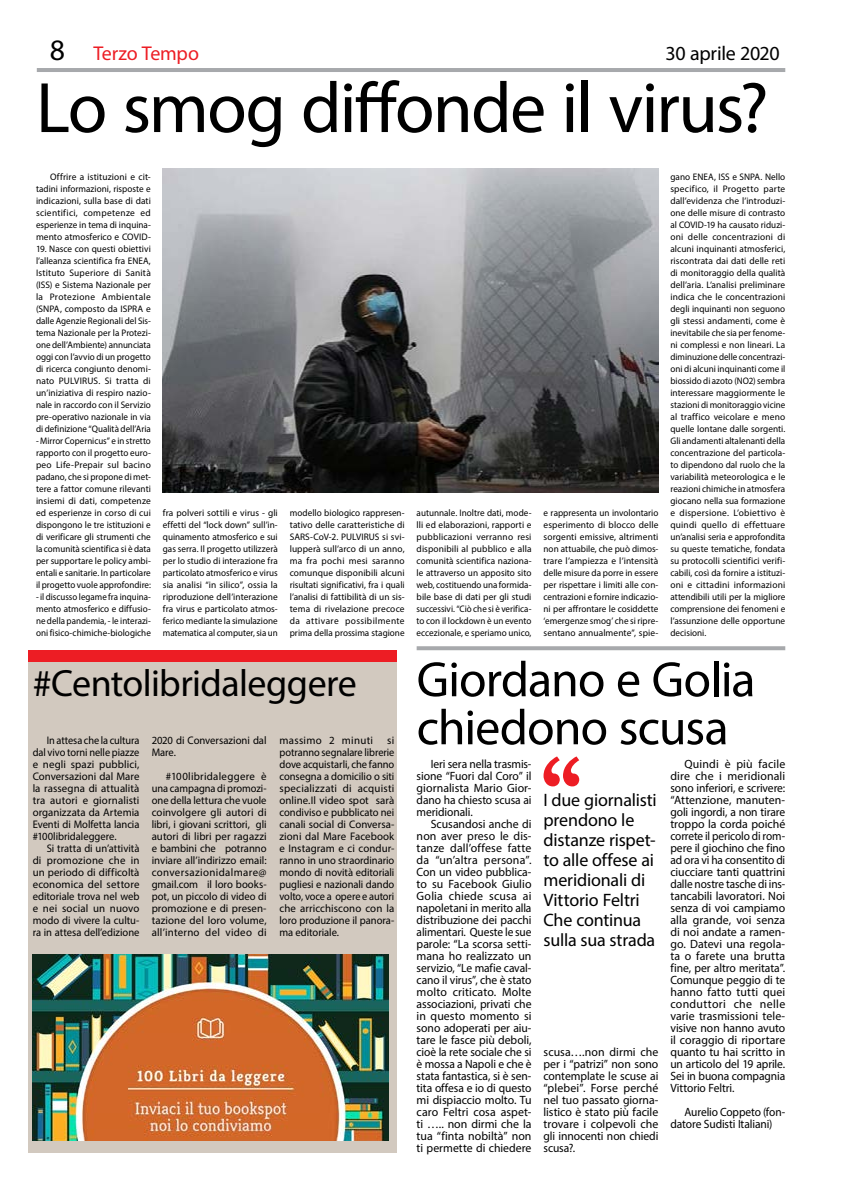
<style>
.page{position:relative;width:842px;height:1191px;background:#fff}
.page>*{position:absolute;margin:0;border:0;box-sizing:border-box;transform-origin:0 0}
.t1{font:72px "Myriad Pro";letter-spacing:-.025em;color:#000}
.t2{font:50px/48px "Myriad Pro";letter-spacing:-.02em;color:#000}
.t3{font:38px "Myriad Pro";letter-spacing:-.015em;color:#000}
.t4{font:29.7px "Myriad Pro";color:#000}
.t5{font:20px "Myriad Pro";letter-spacing:-.015em;color:#000}
.t6{font:20px "Myriad Pro";letter-spacing:-.01em;color:#ed1d24}
.t7{font:18px/20px "Myriad Pro";letter-spacing:-.01em;color:#000}
.t8{font:12px/12px "Myriad Pro";letter-spacing:-.005em;color:#000;text-align:justify}
.t9{font:12px/12px "Myriad Pro";letter-spacing:-.005em;color:#000;text-align:justify;scale:.96 1}
.t10{font:12px/12px "Myriad Pro";letter-spacing:-.005em;color:#000;scale:.95 1}
.t11{font:11px/12px "Myriad Pro";color:#000;text-align:justify}
.t12{font:11px/12px "Myriad Pro";color:#000;text-align:justify;scale:.94 1}
.t13{font:11px/12px "Myriad Pro";color:#000;text-align:justify;scale:.96 1}
.t14{font:11px "Myriad Pro";letter-spacing:.025em;color:#000}
.t15{font:9.5px/12px "Myriad Pro";letter-spacing:.005em;color:#000;text-align:justify}
.t16{font:9.5px/12px "Myriad Pro";letter-spacing:.005em;color:#000;text-align:justify;scale:.96 1}
.t17{font:9.5px/12px "Myriad Pro";letter-spacing:.005em;color:#000;text-align:justify;scale:.94 1}
</style>
<div class="page">
<img style="left:163px;top:168px;width:495px;height:324px">
<hr style="left:37px;top:68px;width:748px;height:4px;background:#a7a9ac">
<svg style="left:417px;top:646px;width:368px;height:4px"></svg>
<svg style="left:543px;top:756px;width:36px;height:30px"></svg>
<div style="left:28px;top:650px;width:369px;height:502px;background:#d2c9bf"></div>
<img style="left:33px;top:954px;width:356px;height:186px">
<div style="left:28px;top:650px;width:369px;height:12px;background:#ed1d24"></div>
<h3 class="t4" style="left:50px;top:32px;width:17px">8</h3>
<h1 class="t1" style="left:36px;top:63px;width:734px">Lo smog diffonde il virus?</h1>
<h3 class="t6" style="left:93px;top:41px;width:107px">Terzo Tempo</h3>
<h3 class="t5" style="left:666px;top:41px;width:115px">30 aprile 2020</h3>
<p class="t15" style="left:36px;top:171px;width:116px;text-indent:14px">Offrire a istituzioni e cit&shy;tadini informazioni, risposte e indicazioni, sulla base di dati scientifici, competenze ed esperienze in tema di inquina&shy;mento atmosferico e COVID-</p>
<p class="t15" style="left:36px;top:243px;width:116px">19. Nasce con questi obiettivi l’alleanza scientifica fra ENEA, Istituto Superiore di Sanità (ISS) e Sistema Nazionale per la Protezione Ambientale (SNPA, composto da ISPRA e dalle Agenzie Regionali del Sis&shy;tema Nazionale per la Protezi&shy;one dell’Ambiente) annunciata oggi con l’avvio di un progetto di ricerca congiunto denomi&shy;nato PULVIRUS. Si tratta di un’iniziativa di respiro nazio&shy;nale in raccordo con il Servizio pre-operativo nazionale in via di definizione “Qualità dell’Aria</p>
<p class="t17" style="left:36px;top:435px;width:124px">- Mirror Copernicus” e in stretto rapporto con il progetto euro&shy;peo Life-Prepair sul bacino padano, che si propone di met&shy;tere a fattor comune rilevanti insiemi di dati, competenze ed esperienze in corso di cui dispongono le tre istituzioni e di verificare gli strumenti che la comunità scientifica si è data per supportare le policy ambi&shy;entali e sanitarie. In particolare il progetto vuole approfondire:</p>
<p class="t17" style="left:36px;top:591px;width:124px">- il discusso legame fra inquina&shy;mento atmosferico e diffusio&shy;ne della pandemia, - le interazi&shy;oni fisico-chimiche-biologiche</p>
<p class="t15" style="left:163px;top:507px;width:116px">fra polveri sottili e virus - gli effetti del “lock down” sull’in&shy;quinamento atmosferico e sui gas serra. Il progetto utilizzerà per lo studio di interazione fra particolato atmosferico e virus sia analisi “in silico”, ossia la riproduzione dell’interazione fra virus e particolato atmos&shy;ferico mediante la simulazione matematica al computer, sia un</p>
<p class="t16" style="left:290px;top:507px;width:121px">modello biologico rappresen&shy;tativo delle caratteristiche di SARS-CoV-2. PULVIRUS si svi&shy;lupperà sull’arco di un anno, ma fra pochi mesi saranno comunque disponibili alcuni risultati significativi, fra i quali l’analisi di fattibilità di un sis&shy;tema di rivelazione precoce da attivare possibilmente prima della prossima stagione</p>
<p class="t16" style="left:417px;top:507px;width:121px">autunnale. Inoltre dati, mode&shy;lli ed elaborazioni, rapporti e pubblicazioni verranno resi disponibili al pubblico e alla comunità scientifica naziona&shy;le attraverso un apposito sito web, costituendo una formida&shy;bile base di dati per gli studi successivi. “Ciò che si è verifica&shy;to con il lockdown è un evento eccezionale, e speriamo unico,</p>
<p class="t16" style="left:543px;top:507px;width:121px">e rappresenta un involontario esperimento di blocco delle sorgenti emissive, altrimenti non attuabile, che può dimos&shy;trare l’ampiezza e l’intensità delle misure da porre in essere per rispettare i limiti alle con&shy;centrazioni e fornire indicazio&shy;ni per affrontare le cosiddette ‘emergenze smog’ che si ripre&shy;sentano annualmente”, spie-</p>
<p class="t15" style="left:670px;top:171px;width:116px">gano ENEA, ISS e SNPA. Nello specifico, il Progetto parte dall’evidenza che l’introduzi&shy;one delle misure di contrasto al COVID-19 ha causato riduzi&shy;oni delle concentrazioni di alcuni inquinanti atmosferici, riscontrata dai dati delle reti di monitoraggio della qualità dell’aria. L’analisi preliminare indica che le concentrazioni degli inquinanti non seguono gli stessi andamenti, come è inevitabile che sia per fenome&shy;ni complessi e non lineari. La diminuzione delle concentrazi&shy;oni di alcuni inquinanti come il biossido di azoto (NO2) sembra interessare maggiormente le stazioni di monitoraggio vicine al traffico veicolare e meno quelle lontane dalle sorgenti.<br>Gli andamenti altalenanti della concentrazione del particola&shy;to dipendono dal ruolo che la variabilità meteorologica e le reazioni chimiche in atmosfera giocano nella sua formazione e dispersione. L’obiettivo è quindi quello di effettuare un’analisi seria e approfondita su queste tematiche, fondata su protocolli scientifici verifi&shy;cabili, così da fornire a istituzi&shy;oni e cittadini informazioni attendibili utili per la migliore comprensione dei fenomeni e l’assunzione delle opportune decisioni.</p>
<h3 class="t3" style="left:33px;top:660px;width:326px">#Centolibridaleggere</h3>
<p class="t12" style="left:33px;top:734px;width:115px;text-indent:14px">In attesa che la cultura dal vivo torni nelle piazze e negli spazi pubblici, Conversazioni dal Mare la rassegna di attualità tra autori e giornalisti organizzata da Artemia Eventi di Molfetta lancia #100libridaleggere.</p>
<p class="t13" style="left:33px;top:842px;width:113px;text-indent:14px">Si tratta di un’attività di promozione che in un periodo di difficoltà economica del settore editoriale trova nel web e nei social un nuovo modo di vivere la cultu&shy;ra in attesa dell’edizione</p>
<p class="t11" style="left:152px;top:734px;width:116px">2020 di Conversazioni dal<br>Mare.</p>
<p class="t11" style="left:152px;top:770px;width:116px;text-indent:14px">#100libridaleggere è una campagna di promozi&shy;one della lettura che vuole coinvolgere gli autori di libri, i giovani scrittori, gli autori di libri per ragazzi e bambini che potranno inviare all’indirizzo email: conversazionidalmare@ gmail.com il loro books&shy;pot, un piccolo di video di promozione e di presen&shy;tazione del loro volume, all’interno del video di</p>
<p class="t11" style="left:279px;top:734px;width:116px;text-indent:108px">si potranno segnalare librerie dove acquistarli, che fanno consegna a domicilio o siti specializzati di acquisti online.Il video spot sarà condiviso e pubblicato nei canali social di Conversa&shy;zioni dal Mare Facebook e Instagram e ci condur&shy;ranno in uno straordinario mondo di novità editoriali pugliesi e nazionali dando volto, voce a opere e autori che arricchiscono con la loro produzione il panora&shy;ma editoriale.</p>
<p class="t14" style="left:279px;top:734px;width:95px">massimo 2 minuti</p>
<h2 class="t2" style="left:417px;top:654px;width:340px">Giordano e Golia chiedono scusa</h2>
<p class="t9" style="left:417px;top:758px;width:121px;text-indent:14px">Ieri sera nella trasmis&shy;sione “Fuori dal Coro” il giornalista Mario Gior&shy;dano ha chiesto scusa ai meridionali.</p>
<p class="t8" style="left:417px;top:818px;width:116px;text-indent:14px">Scusandosi anche di non aver preso le dis&shy;tanze dall’offese fatte da “un’altra persona”.<br>Con un video pubblica&shy;to su Facebook Giulio Golia chiede scusa ai napoletani in merito alla distribuzione dei pacchi alimentari. Queste le sue parole: “La scorsa setti&shy;mana ho realizzato un servizio, “Le mafie caval&shy;cano il virus”, che è stato molto criticato. Molte associazioni, privati che in questo momento si sono adoperati per aiu&shy;tare le fasce più deboli, cioè la rete sociale che si è mossa a Napoli e che è stata fantastica, si è sen&shy;tita offesa e io di questo mi dispiaccio molto. Tu caro Feltri cosa aspet&shy;ti ….. non dirmi che la tua “finta nobiltà” non ti permette di chiedere</p>
<h3 class="t7" style="left:543px;top:790px;width:115px">I due giornalisti prendono le distanze rispet&shy;to alle offese ai meridionali di<br>Vittorio Feltri<br>Che continua sulla sua strada</h3>
<p class="t8" style="left:543px;top:1046px;width:116px">scusa….non dirmi che per i “patrizi” non sono contemplate le scuse ai “plebei”. Forse perché nel tuo passato giorna&shy;listico è stato più facile trovare i colpevoli che gli innocenti non chiedi scusa?.</p>
<p class="t8" style="left:670px;top:758px;width:116px;text-indent:14px">Quindi è più facile dire che i meridionali sono inferiori, e scrivere: “Attenzione, manuten&shy;goli ingordi, a non tirare troppo la corda poiché correte il pericolo di rom&shy;pere il giochino che fino ad ora vi ha consentito di ciucciare tanti quattrini dalle nostre tasche di ins&shy;tancabili lavoratori. Noi senza di voi campiamo alla grande, voi senza di noi andate a ramen&shy;go. Datevi una regola&shy;ta o farete una brutta fine, per altro meritata”.<br>Comunque peggio di te hanno fatto tutti quei conduttori che nelle varie trasmissioni tele&shy;visive non hanno avuto il coraggio di riportare quanto tu hai scritto in un articolo del 19 aprile.<br>Sei in buona compagnia Vittorio Feltri.</p>
<p class="t10" style="left:670px;top:1106px;width:122px;text-indent:14px">Aurelio Coppeto (fon&shy;datore Sudisti Italiani)</p>
</div>
